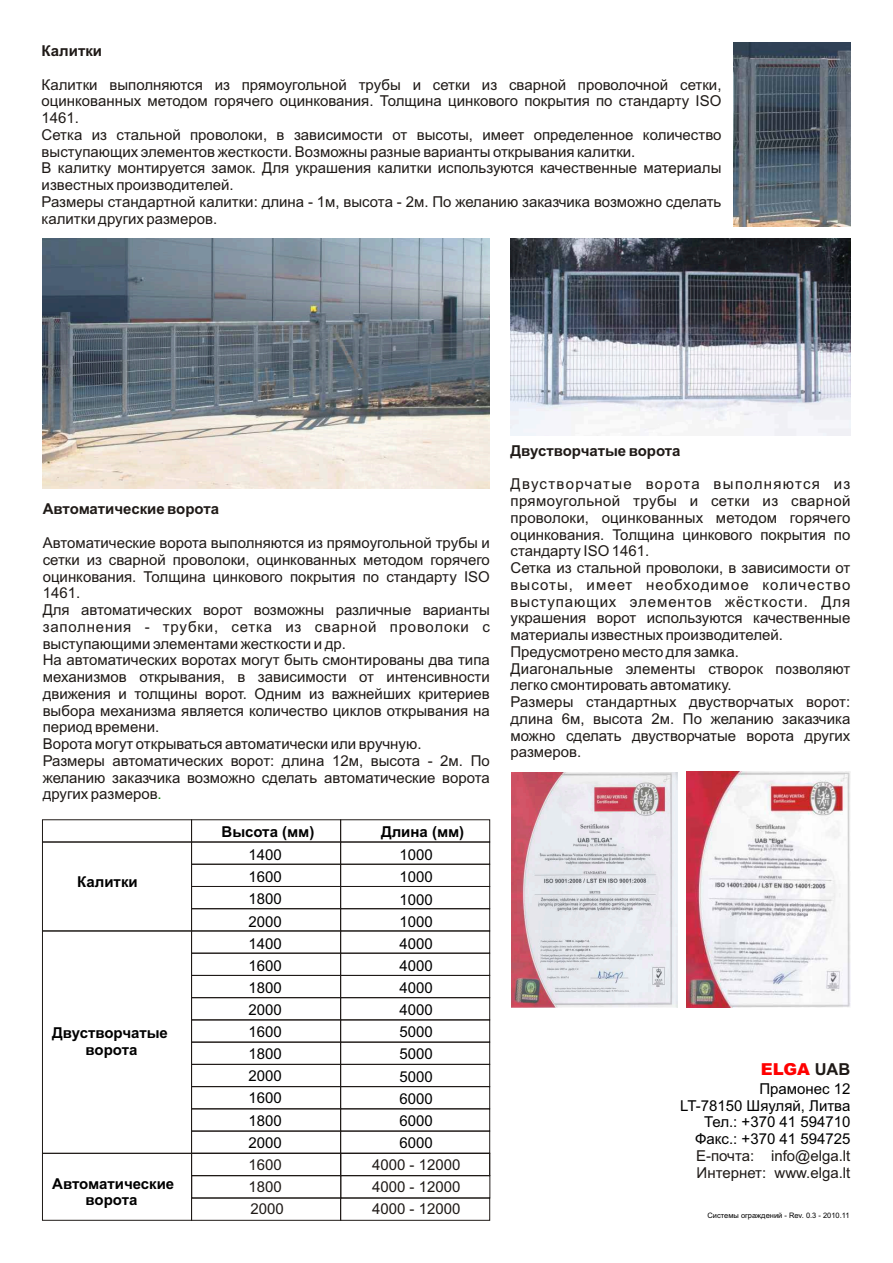
<style>
.page{position:relative;width:893px;height:1263px;background:#fff}
.page>*{position:absolute;margin:0;border:0;box-sizing:border-box;transform-origin:0 0}
.t1{font:900 16.5px "Arial";color:#f00}
.t2{font:15px/16.8px "Arial";color:#1f1a17}
.t3{font:15px/22px "Arial";color:#000;text-align:justify}
.t4{font:700 15px/16.8px "Arial";color:#000;text-align:center}
.t5{font:700 15px "Arial";color:#1f1a17}
.t6{font:7.5px "Arial";color:#000}
.s1{color:#008000}
.s2{font-weight:700;color:#1f1a17}
</style>
<div class="page">
<div style="left:42px;top:820px;width:150px;height:22px;border:1px solid #1f1a17"></div>
<div style="left:42px;top:842px;width:150px;height:89px;border:1px solid #1f1a17"></div>
<div style="left:42px;top:931px;width:150px;height:222px;border:1px solid #1f1a17"></div>
<div style="left:42px;top:1153px;width:150px;height:67px;border:1px solid #1f1a17"></div>
<div style="left:191px;top:842px;width:150px;height:22px;border:1px solid #1f1a17"></div>
<div style="left:191px;top:864px;width:150px;height:23px;border:1px solid #1f1a17"></div>
<div style="left:191px;top:886px;width:150px;height:23px;border:1px solid #1f1a17"></div>
<div style="left:191px;top:908px;width:150px;height:23px;border:1px solid #1f1a17"></div>
<div style="left:191px;top:953px;width:150px;height:22px;border:1px solid #1f1a17"></div>
<div style="left:191px;top:975px;width:150px;height:23px;border:1px solid #1f1a17"></div>
<div style="left:191px;top:997px;width:150px;height:23px;border:1px solid #1f1a17"></div>
<div style="left:191px;top:1042px;width:150px;height:22px;border:1px solid #1f1a17"></div>
<div style="left:191px;top:1064px;width:150px;height:23px;border:1px solid #1f1a17"></div>
<div style="left:191px;top:1086px;width:150px;height:23px;border:1px solid #1f1a17"></div>
<div style="left:191px;top:1131px;width:150px;height:22px;border:1px solid #1f1a17"></div>
<div style="left:340px;top:842px;width:150px;height:22px;border:1px solid #1f1a17"></div>
<div style="left:340px;top:864px;width:150px;height:23px;border:1px solid #1f1a17"></div>
<div style="left:340px;top:886px;width:150px;height:23px;border:1px solid #1f1a17"></div>
<div style="left:340px;top:908px;width:150px;height:23px;border:1px solid #1f1a17"></div>
<div style="left:340px;top:953px;width:150px;height:22px;border:1px solid #1f1a17"></div>
<div style="left:340px;top:975px;width:150px;height:23px;border:1px solid #1f1a17"></div>
<div style="left:340px;top:997px;width:150px;height:23px;border:1px solid #1f1a17"></div>
<div style="left:340px;top:1042px;width:150px;height:22px;border:1px solid #1f1a17"></div>
<div style="left:340px;top:1064px;width:150px;height:23px;border:1px solid #1f1a17"></div>
<div style="left:340px;top:1086px;width:150px;height:23px;border:1px solid #1f1a17"></div>
<div style="left:340px;top:1131px;width:150px;height:22px;border:1px solid #1f1a17"></div>
<div style="left:191px;top:1153px;width:150px;height:23px;border:1px solid #1f1a17"></div>
<div style="left:340px;top:1153px;width:150px;height:23px;border:1px solid #1f1a17"></div>
<div style="left:192px;top:1175px;width:149px;height:23px;border:1px solid #1f1a17"></div>
<div style="left:341px;top:1175px;width:149px;height:23px;border:1px solid #1f1a17"></div>
<div style="left:191px;top:1198px;width:150px;height:22px;border:1px solid #1f1a17"></div>
<div style="left:340px;top:1198px;width:150px;height:22px;border:1px solid #1f1a17"></div>
<img style="left:733px;top:43px;width:117px;height:183px">
<img style="left:43px;top:239px;width:447px;height:250px">
<img style="left:511px;top:238px;width:339px;height:198px">
<img style="left:511px;top:772px;width:166px;height:235px">
<img style="left:687px;top:772px;width:163px;height:235px">
<p class="t5" style="left:42px;top:45px;width:62px">Калитки</p>
<p class="t2" style="left:42px;top:77px;width:681px">Калитки выполняются из прямоугольной трубы и сетки из сварной проволочной сетки, оцинкованных методом горячего оцинкования. Толщина цинкового покрытия по стандарту ISO 1461.<br>Сетка из стальной проволоки, в зависимости от высоты, имеет определенное количество выступающих элементов жесткости. Возможны разные варианты открывания калитки.<br>В калитку монтируется замок. Для украшения калитки используются качественные материалы известных производителей.<br>Размеры стандартной калитки: длина - 1м, высота - 2м. По желанию заказчика возможно сделать калитки других размеров.</p>
<p class="t5" style="left:43px;top:504px;width:178px">Автоматические ворота</p>
<p class="t2" style="left:43px;top:536px;width:449px">Автоматические ворота выполняются из прямоугольной трубы и сетки из сварной проволоки, оцинкованных методом горячего оцинкования. Толщина цинкового покрытия по стандарту ISO 1461.<br>Для автоматических ворот возможны различные варианты заполнения - трубки, сетка из сварной проволоки с выступающими элементами жесткости и др.<br>На автоматических воротах могут быть смонтированы два типа механизмов открывания, в зависимости от интенсивности движения и толщины ворот. Одним из важнейших критериев выбора механизма является количество циклов открывания на период времени.<br>Ворота могут открываться автоматически или вручную.<br>Размеры автоматических ворот: длина 12м, высота - 2м. По желанию заказчика возможно сделать автоматические ворота других размеров<span class="s1">.</span></p>
<p class="t4" style="left:77px;top:875px;width:62px">Калитки</p>
<p class="t4" style="left:52px;top:1025px;width:117px">Двустворчатые ворота</p>
<p class="t4" style="left:52px;top:1176px;width:124px">Автоматические ворота</p>
<p class="t4" style="left:222px;top:825px;width:94px">Высота (мм)</p>
<p class="t4" style="left:381px;top:825px;width:85px">Длина (мм)</p>
<p class="t3" style="left:248px;top:845px;width:35px">1400<br>1600<br>1800<br>2000<br>1400<br>1600<br>1800<br>2000<br>1600<br>1800<br>2000<br>1600<br>1800<br>2000</p>
<p class="t2" style="left:248px;top:1155px;width:37px;line-height:22px">1600<br>1800<br>2000</p>
<p class="t3" style="left:400px;top:845px;width:35px">1000<br>1000<br>1000<br>1000<br>4000<br>4000<br>4000<br>4000<br>5000<br>5000<br>5000<br>6000<br>6000<br>6000</p>
<p class="t2" style="left:372px;top:1155px;width:90px;line-height:22px;text-align:justify">4000 - 12000<br>4000 - 12000<br>4000 - 12000</p>
<p class="t5" style="left:511px;top:445px;width:172px">Двустворчатые ворота</p>
<p class="t2" style="left:510px;top:477px;width:341px">Двустворчатые ворота выполняются из прямоугольной трубы и сетки из сварной проволоки, оцинкованных методом горячего оцинкования. Толщина цинкового покрытия по стандарту ISO 1461.<br>Сетка из стальной проволоки, в зависимости от высоты, имеет необходимое количество выступающих элементов жёсткости. Для украшения ворот используются качественные материалы известных производителей.<br>Предусмотрено место для замка.<br>Диагональные элементы створок позволяют легко смонтировать автоматику.<br>Размеры стандартных двустворчатых ворот: длина 6м, высота 2м. По желанию заказчика можно сделать двустворчатые ворота других размеров.</p>
<p class="t1" style="left:761px;top:1063px;width:91px">ELGA <span class="s2">UAB</span></p>
<p class="t3" style="left:680px;top:1081px;width:172px;line-height:16.8px;text-align:right">Прамонес 12<br>LT-78150 Шяуляй, Литва<br>Тел.: +370 41 594710<br>Факс.: +370 41 594725</p>
<p class="t2" style="left:696px;top:1148px;width:156px">Е-почта: info@elga.lt<br>Интернет: www.elga.lt</p>
<p class="t6" style="left:707px;top:1212px;width:144px">Системы ограждений - Rev. 0.3 - 2010.11</p>
</div>
